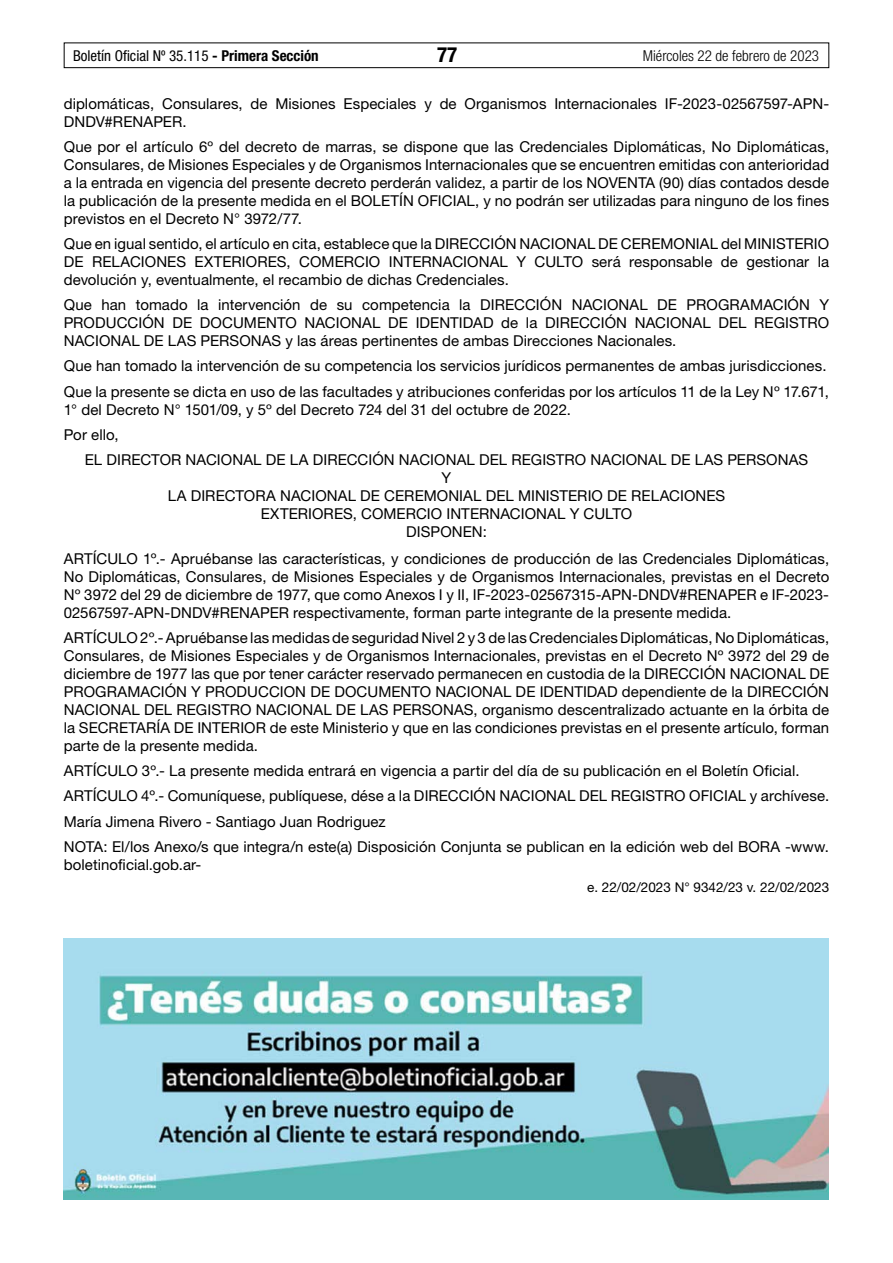
<style>
.page{position:relative;width:893px;height:1263px;background:#fff}
.page>*{position:absolute;margin:0;border:0;box-sizing:border-box;transform-origin:0 0}
.t1{font:700 condensed 21px "Helvetica Neue LT Std";color:#000}
.t2{font:15px/18px "Helvetica Neue LT Std";letter-spacing:.005em;color:#000;text-align:justify}
.t3{font:condensed 15px "Helvetica Neue LT Std";color:#000}
.t4{font:300 condensed 15px "Helvetica Neue LT Std";color:#000}
.t5{font:13.5px "Helvetica Neue LT Std";color:#000}
.s1{font-weight:700}
</style>
<div class="page">
<div style="left:64px;top:43px;width:765px;height:25px;border:1px solid #000"></div>
<img style="left:63px;top:939px;width:766px;height:260px">
<p class="t3" style="left:73px;top:47px;width:247px">Boletín Oficial Nº 35.115 <span class="s1">- Primera Sección</span></p>
<h1 class="t1" style="left:437px;top:42px;width:22px">77</h1>
<p class="t4" style="left:643px;top:47px;width:178px">Miércoles 22 de febrero de 2023</p>
<p class="t2" style="left:64px;top:94px;width:767px">diplomáticas, Consulares, de Misiones Especiales y de Organismos Internacionales IF-2023-02567597-APN-<br>DNDV#RENAPER.</p>
<p class="t2" style="left:64px;top:137px;width:767px">Que por el artículo 6º del decreto de marras, se dispone que las Credenciales Diplomáticas, No Diplomáticas, Consulares, de Misiones Especiales y de Organismos Internacionales que se encuentren emitidas con anterioridad a la entrada en vigencia del presente decreto perderán validez, a partir de los NOVENTA (90) días contados desde la publicación de la presente medida en el BOLETÍN OFICIAL, y no podrán ser utilizadas para ninguno de los fines previstos en el Decreto N° 3972/77.</p>
<p class="t2" style="left:64px;top:234px;width:767px">Que en igual sentido, el artículo en cita, establece que la DIRECCIÓN NACIONAL DE CEREMONIAL del MINISTERIO DE RELACIONES EXTERIORES, COMERCIO INTERNACIONAL Y CULTO será responsable de gestionar la devolución y, eventualmente, el recambio de dichas Credenciales.</p>
<p class="t2" style="left:64px;top:296px;width:767px">Que han tomado la intervención de su competencia la DIRECCIÓN NACIONAL DE PROGRAMACIÓN Y PRODUCCIÓN DE DOCUMENTO NACIONAL DE IDENTIDAD de la DIRECCIÓN NACIONAL DEL REGISTRO NACIONAL DE LAS PERSONAS y las áreas pertinentes de ambas Direcciones Nacionales.</p>
<p class="t2" style="left:64px;top:353px;width:767px;line-height:25.2px">Que han tomado la intervención de su competencia los servicios jurídicos permanentes de ambas jurisdicciones.<br>Que la presente se dicta en uso de las facultades y atribuciones conferidas por los artículos 11 de la Ley Nº 17.671,</p>
<p class="t2" style="left:64px;top:397px;width:509px;line-height:25.2px">1° del Decreto N° 1501/09, y 5º del Decreto 724 del 31 del octubre de 2022.<br>Por ello,</p>
<p class="t2" style="left:85px;top:451px;width:725px;text-align:center">EL DIRECTOR NACIONAL DE LA DIRECCIÓN NACIONAL DEL REGISTRO NACIONAL DE LAS PERSONAS Y<br>LA DIRECTORA NACIONAL DE CEREMONIAL DEL MINISTERIO DE RELACIONES<br>EXTERIORES, COMERCIO INTERNACIONAL Y CULTO<br>DISPONEN:</p>
<p class="t2" style="left:64px;top:549px;width:767px">ARTÍCULO 1º.- Apruébanse las características, y condiciones de producción de las Credenciales Diplomáticas, No Diplomáticas, Consulares, de Misiones Especiales y de Organismos Internacionales, previstas en el Decreto Nº 3972 del 29 de diciembre de 1977, que como Anexos I y II, IF-2023-02567315-APN-DNDV#RENAPER e IF-2023- 02567597-APN-DNDV#RENAPER respectivamente, forman parte integrante de la presente medida.</p>
<p class="t2" style="left:64px;top:628px;width:767px">ARTÍCULO 2º.- Apruébanse las medidas de seguridad Nivel 2 y 3 de las Credenciales Diplomáticas, No Diplomáticas, Consulares, de Misiones Especiales y de Organismos Internacionales, previstas en el Decreto Nº 3972 del 29 de diciembre de 1977 las que por tener carácter reservado permanecen en custodia de la DIRECCIÓN NACIONAL DE PROGRAMACIÓN Y PRODUCCION DE DOCUMENTO NACIONAL DE IDENTIDAD dependiente de la DIRECCIÓN NACIONAL DEL REGISTRO NACIONAL DE LAS PERSONAS, organismo descentralizado actuante en la órbita de la SECRETARÍA DE INTERIOR de este Ministerio y que en las condiciones previstas en el presente artículo, forman parte de la presente medida.</p>
<p class="t2" style="left:64px;top:758px;width:767px;line-height:25.2px;text-align:left">ARTÍCULO 3º.- La presente medida entrará en vigencia a partir del día de su publicación en el Boletín Oficial.<br>ARTÍCULO 4º.- Comuníquese, publíquese, dése a la DIRECCIÓN NACIONAL DEL REGISTRO OFICIAL y archívese.<br>María Jimena Rivero - Santiago Juan Rodriguez<br>NOTA: El/los Anexo/s que integra/n este(a) Disposición Conjunta se publican en la edición web del BORA -www.</p>
<p class="t2" style="left:64px;top:855px;width:139px">boletinoficial.gob.ar-</p>
<p class="t5" style="left:587px;top:879px;width:244px">e. 22/02/2023 N° 9342/23 v. 22/02/2023</p>
</div>
